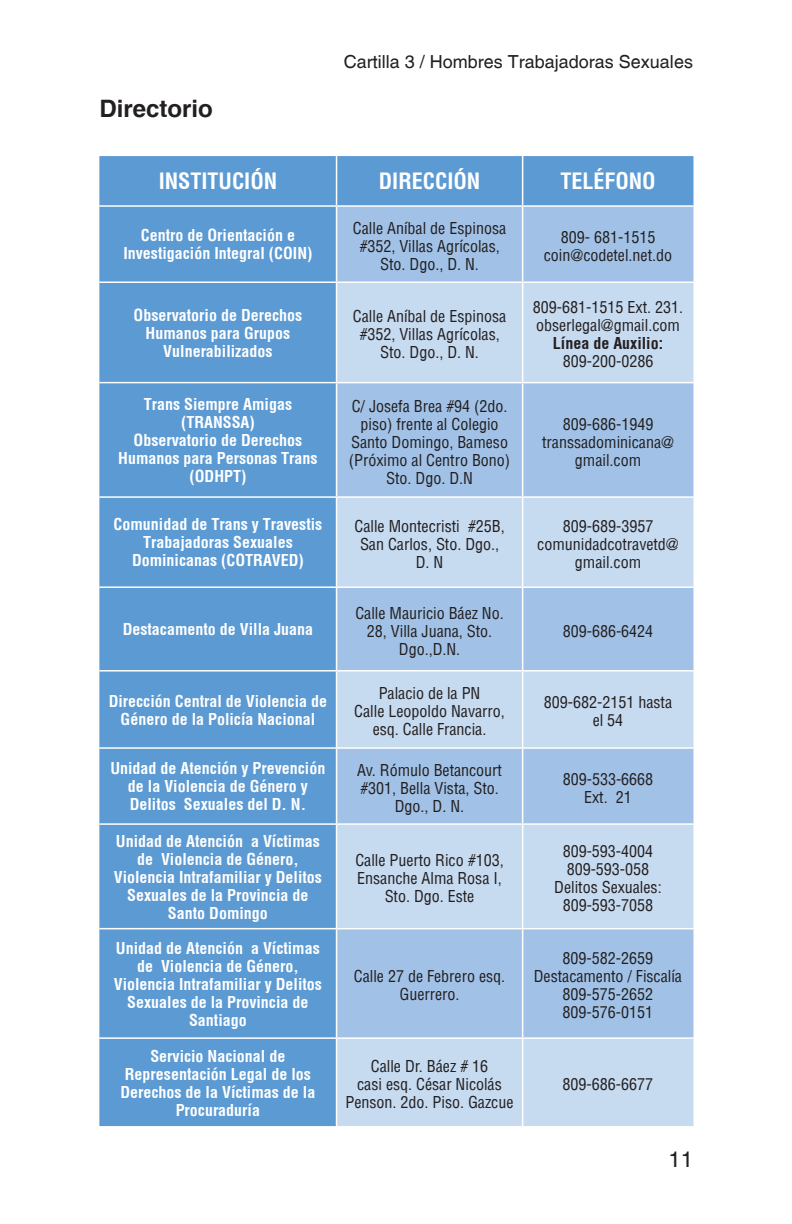
<style>
.page{position:relative;width:792px;height:1224px;background:#fff}
.page>*{position:absolute;margin:0;border:0;box-sizing:border-box;transform-origin:0 0}
.t1{font:700 24px "Switzerland";color:#231f20}
.t2{font:700 condensed 22px "Switzerland";color:#fff}
.t3{font:22px "Switzerland Plain";color:#231f20}
.t4{font:18px "Switzerland Plain";color:#231f20}
.t5{font:16px/18px "Switzerland Condensed";color:#231f20;text-align:center}
.t6{font:700 condensed 16px/18px "Switzerland";color:#fff;text-align:center}
.t7{font:700 condensed 16px "Switzerland";color:#231f20}
</style>
<div class="page">
<div style="left:99px;top:156px;width:594px;height:970px;background:#5c9ad3"></div>
<div style="left:337px;top:207px;width:356px;height:74px;background:#a1c2e6"></div>
<svg style="left:337px;top:283px;width:356px;height:843px;background:#b5cfeb"></svg>
<hr style="left:336px;top:156px;width:1px;height:49px;background:#fff">
<hr style="left:522px;top:156px;width:1px;height:49px;background:#fff">
<hr style="left:99px;top:205px;width:238px;height:2px;background:#fff">
<hr style="left:337px;top:205px;width:186px;height:2px;background:#fff">
<hr style="left:336px;top:207px;width:1px;height:74px;background:#fff">
<hr style="left:523px;top:205px;width:170px;height:2px;background:#fff">
<hr style="left:522px;top:207px;width:1px;height:74px;background:#fff">
<hr style="left:99px;top:281px;width:238px;height:2px;background:#fff">
<hr style="left:337px;top:281px;width:186px;height:2px;background:#fff">
<hr style="left:336px;top:283px;width:1px;height:99px;background:#fff">
<hr style="left:523px;top:281px;width:170px;height:2px;background:#fff">
<hr style="left:522px;top:283px;width:1px;height:99px;background:#fff">
<hr style="left:99px;top:382px;width:238px;height:1px;background:#fff">
<hr style="left:337px;top:382px;width:186px;height:1px;background:#fff">
<hr style="left:336px;top:383px;width:1px;height:113px;background:#fff">
<hr style="left:523px;top:382px;width:170px;height:1px;background:#fff">
<hr style="left:522px;top:383px;width:1px;height:113px;background:#fff">
<hr style="left:99px;top:496px;width:238px;height:2px;background:#fff">
<hr style="left:337px;top:496px;width:186px;height:2px;background:#fff">
<hr style="left:336px;top:498px;width:1px;height:88px;background:#fff">
<hr style="left:523px;top:496px;width:170px;height:2px;background:#fff">
<hr style="left:522px;top:498px;width:1px;height:88px;background:#fff">
<hr style="left:99px;top:586px;width:238px;height:2px;background:#fff">
<hr style="left:337px;top:586px;width:186px;height:2px;background:#fff">
<hr style="left:336px;top:588px;width:1px;height:82px;background:#fff">
<hr style="left:523px;top:586px;width:170px;height:2px;background:#fff">
<hr style="left:522px;top:588px;width:1px;height:82px;background:#fff">
<hr style="left:99px;top:670px;width:238px;height:2px;background:#fff">
<hr style="left:337px;top:670px;width:186px;height:2px;background:#fff">
<hr style="left:336px;top:672px;width:1px;height:75px;background:#fff">
<hr style="left:523px;top:670px;width:170px;height:2px;background:#fff">
<hr style="left:522px;top:672px;width:1px;height:75px;background:#fff">
<hr style="left:99px;top:747px;width:238px;height:2px;background:#fff">
<hr style="left:337px;top:747px;width:186px;height:2px;background:#fff">
<hr style="left:336px;top:749px;width:1px;height:74px;background:#fff">
<hr style="left:523px;top:747px;width:170px;height:2px;background:#fff">
<hr style="left:522px;top:749px;width:1px;height:74px;background:#fff">
<hr style="left:99px;top:823px;width:238px;height:2px;background:#fff">
<hr style="left:337px;top:823px;width:186px;height:2px;background:#fff">
<hr style="left:336px;top:825px;width:1px;height:103px;background:#fff">
<hr style="left:523px;top:823px;width:170px;height:2px;background:#fff">
<hr style="left:522px;top:825px;width:1px;height:103px;background:#fff">
<hr style="left:99px;top:928px;width:238px;height:1px;background:#fff">
<hr style="left:337px;top:928px;width:186px;height:1px;background:#fff">
<hr style="left:336px;top:929px;width:1px;height:108px;background:#fff">
<hr style="left:523px;top:928px;width:170px;height:1px;background:#fff">
<hr style="left:522px;top:929px;width:1px;height:108px;background:#fff">
<hr style="left:99px;top:1037px;width:238px;height:2px;background:#fff">
<hr style="left:337px;top:1037px;width:186px;height:2px;background:#fff">
<hr style="left:336px;top:1039px;width:1px;height:87px;background:#fff">
<hr style="left:523px;top:1037px;width:170px;height:2px;background:#fff">
<hr style="left:522px;top:1039px;width:1px;height:87px;background:#fff">
<h1 class="t1" style="left:99px;top:94px;width:115px">Directorio</h1>
<p class="t4" style="left:344px;top:51px;width:351px">Cartilla 3 / Hombres Trabajadoras Sexuales</p>
<h2 class="t2" style="left:159px;top:168px;width:120px">INSTITUCIÓN</h2>
<h2 class="t2" style="left:379px;top:168px;width:103px">DIRECCIÓN</h2>
<h2 class="t2" style="left:560px;top:168px;width:97px">TELÉFONO</h2>
<p class="t6" style="left:123px;top:226px;width:191px">Centro de Orientación e<br>Investigación Integral (COIN)</p>
<p class="t5" style="left:353px;top:219px;width:155px">Calle Aníbal de Espinosa #352, Villas Agrícolas,<br>Sto. Dgo., D. N.</p>
<p class="t5" style="left:544px;top:228px;width:130px">809- 681-1515 coin@codetel.net.do</p>
<p class="t6" style="left:134px;top:306px;width:170px">Observatorio de Derechos<br>Humanos para Grupos<br>Vulnerabilizados</p>
<p class="t5" style="left:353px;top:307px;width:155px">Calle Aníbal de Espinosa #352, Villas Agrícolas,<br>Sto. Dgo., D. N.</p>
<p class="t5" style="left:533px;top:298px;width:152px;text-align:left">809-681-1515 Ext. 231. obserlegal@gmail.com</p>
<p class="t7" style="left:553px;top:334px;width:112px">Línea de Auxilio:</p>
<p class="t5" style="left:563px;top:352px;width:92px">809-200-0286</p>
<p class="t6" style="left:118px;top:395px;width:201px">Trans Siempre Amigas (TRANSSA)<br>Observatorio de Derechos<br>Humanos para Personas Trans (ODHPT)</p>
<p class="t5" style="left:349px;top:397px;width:163px">C/ Josefa Brea #94 (2do. piso) frente al Colegio<br>Santo Domingo, Bameso (Próximo al Centro Bono)<br>Sto. Dgo. D.N</p>
<p class="t5" style="left:542px;top:415px;width:133px">809-686-1949 transsadominicana@ gmail.com</p>
<p class="t6" style="left:114px;top:515px;width:210px">Comunidad de Trans y Travestis<br>Trabajadoras Sexuales<br>Dominicanas (COTRAVED)</p>
<p class="t5" style="left:355px;top:517px;width:152px">Calle Montecristi #25B,<br>San Carlos, Sto. Dgo.,<br>D. N</p>
<p class="t5" style="left:537px;top:517px;width:143px">809-689-3957 comunidadcotravetd@ gmail.com</p>
<p class="t6" style="left:123px;top:620px;width:192px">Destacamento de Villa Juana</p>
<p class="t5" style="left:355px;top:604px;width:150px">Calle Mauricio Báez No.<br>28, Villa Juana, Sto.<br>Dgo.,D.N.</p>
<p class="t5" style="left:563px;top:622px;width:92px">809-686-6424</p>
<p class="t6" style="left:109px;top:692px;width:220px">Dirección Central de Violencia de<br>Género de la Policía Nacional</p>
<p class="t5" style="left:354px;top:684px;width:152px">Palacio de la PN<br>Calle Leopoldo Navarro, esq. Calle Francia.</p>
<p class="t5" style="left:544px;top:693px;width:130px">809-682-2151 hasta el 54</p>
<p class="t6" style="left:110px;top:759px;width:216px">Unidad de Atención y Prevención de la Violencia de Género y<br>Delitos Sexuales del D. N.</p>
<p class="t5" style="left:357px;top:761px;width:146px">Av. Rómulo Betancourt #301, Bella Vista, Sto.<br>Dgo., D. N.</p>
<p class="t5" style="left:563px;top:770px;width:92px">809-533-6668<br>Ext. 21</p>
<p class="t6" style="left:114px;top:832px;width:210px">Unidad de Atención a Víctimas de Violencia de Género,<br>Violencia Intrafamiliar y Delitos<br>Sexuales de la Provincia de<br>Santo Domingo</p>
<p class="t5" style="left:355px;top:851px;width:150px">Calle Puerto Rico #103,<br>Ensanche Alma Rosa I,<br>Sto. Dgo. Este</p>
<p class="t5" style="left:554px;top:842px;width:109px">809-593-4004<br>809-593-058<br>Delitos Sexuales:<br>809-593-7058</p>
<p class="t6" style="left:114px;top:939px;width:210px">Unidad de Atención a Víctimas de Violencia de Género,<br>Violencia Intrafamiliar y Delitos<br>Sexuales de la Provincia de<br>Santiago</p>
<p class="t5" style="left:354px;top:967px;width:153px">Calle 27 de Febrero esq.<br>Guerrero.</p>
<p class="t6" style="left:120px;top:1047px;width:196px">Servicio Nacional de<br>Representación Legal de los<br>Derechos de la Víctimas de la<br>Procuraduría</p>
<p class="t5" style="left:346px;top:1057px;width:169px">Calle Dr. Báez # 16<br>casi esq. César Nicolás<br>Penson. 2do. Piso. Gazcue</p>
<p class="t5" style="left:534px;top:949px;width:150px">809-582-2659<br>Destacamento / Fiscalía<br>809-575-2652<br>809-576-0151</p>
<p class="t5" style="left:563px;top:1075px;width:92px">809-686-6677</p>
<h2 class="t3" style="left:668px;top:1146px;width:26px">11</h2>
</div>
